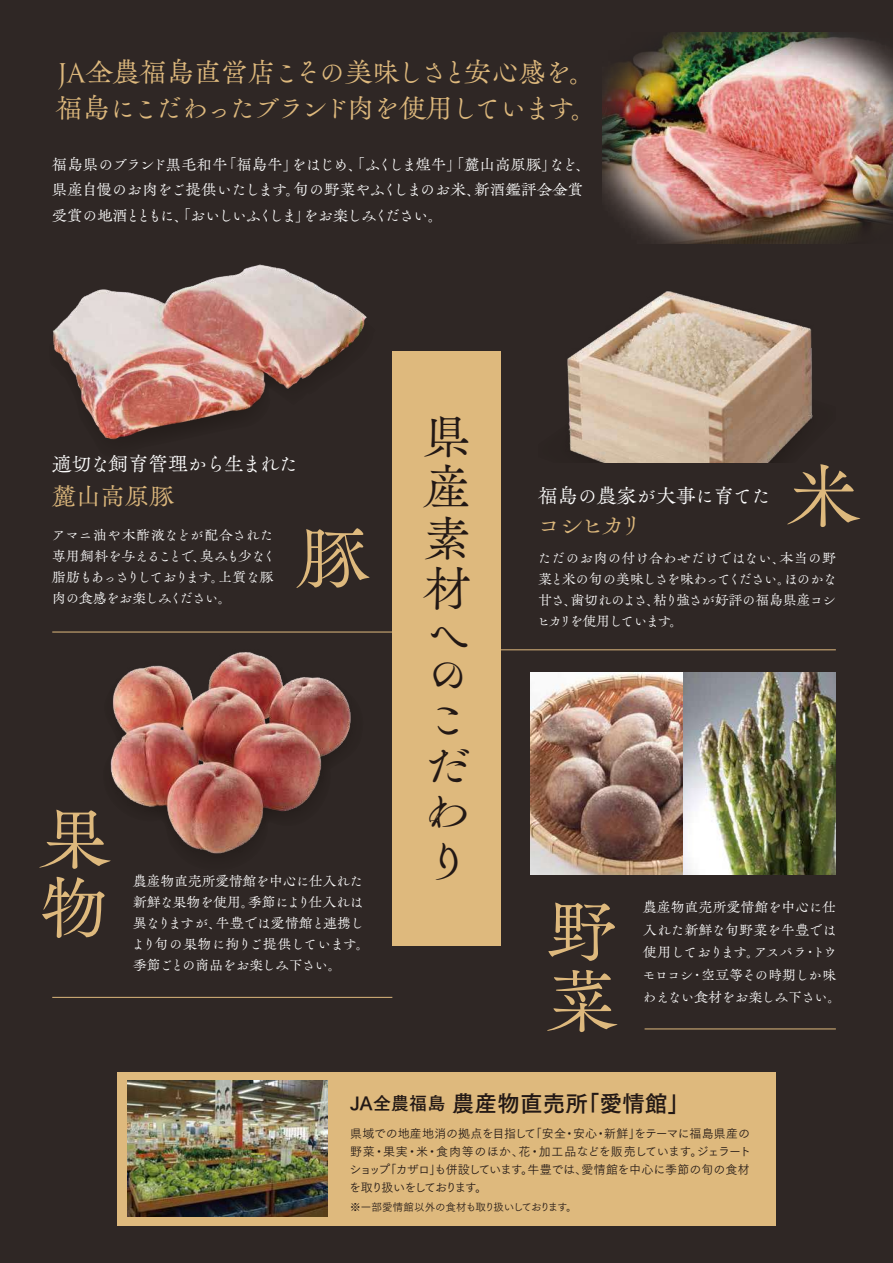
<style>
.page{position:relative;width:893px;height:1263px;background:#2f2725}
.page>*{position:absolute;margin:0;border:0;box-sizing:border-box;transform-origin:0 0}
.t1{font:70.5px "Tsuku B Vintage Min L Pro R";color:#deb97d}
.t2{font:69px/70.1px "Tsuku A Vintage Min L Pro R";color:#deb97d}
.t3{font:47.4px/50.7px "Tsuku B Vintage Min L Pro R";color:#221815}
.t4{font:26.7px/36px "Tsuku A Vintage Min L Pro R";letter-spacing:-.06em;color:#deb97d}
.t5{font:24px "Tsuku A Vintage Min L Pro R";letter-spacing:-.035em;color:#deb97d}
.t6{font:22.5px "Tsuku Go Pro B";letter-spacing:.005em;color:#221815}
.t7{font:19.5px "Tsuku A Vintage Min L Pro R";letter-spacing:-.03em;color:#fff}
.t8{font:19.5px "Tsuku A Vintage Min L Pro R";letter-spacing:-.005em;color:#fff}
.t9{font:15px/25.5px "Tsuku A Vintage Min L Pro R";letter-spacing:-.025em;color:#fff}
.t10{font:13.5px/21px "Tsuku A Vintage Min L Pro R";letter-spacing:-.01em;color:#fff}
.t11{font:12px/18px "Tsuku Go Pro R";letter-spacing:-.06em;color:#221815;text-align:justify}
.t12{font:10.5px "Tsuku Go Pro R";letter-spacing:-.05em;color:#221815}
.s1{font-size:18px}
</style>
<div class="page">
<img style="left:530px;top:673px;width:306px;height:201px">
<img style="left:110px;top:652px;width:241px;height:202px">
<img style="left:602px;top:32px;width:291px;height:212px">
<img style="left:567px;top:291px;width:246px;height:171px">
<img style="left:53px;top:264px;width:314px;height:176px">
<div style="left:392px;top:351px;width:109px;height:594px;background:#deb97d"></div>
<hr style="left:486px;top:649px;width:350px;height:1px;background:#deb97d">
<hr style="left:645px;top:1028px;width:191px;height:1px;background:#deb97d">
<hr style="left:52px;top:632px;width:340px;height:1px;background:#deb97d">
<hr style="left:52px;top:997px;width:340px;height:1px;background:#deb97d">
<div style="left:117px;top:1072px;width:659px;height:153px;background:#deb97d"></div>
<img style="left:128px;top:1081px;width:200px;height:136px">
<h3 class="t4" style="left:56px;top:55px;width:543px">JA全農福島直営店こその美味しさと安心感を。福島にこだわったブランド肉を使用しています。</h3>
<p class="t9" style="left:52px;top:152px;width:540px">福島県のブランド黒毛和牛「福島牛」をはじめ、「ふくしま煌牛」「麓山高原豚」など、県産自慢のお肉をご提供いたします。旬の野菜やふくしまのお米、新酒鑑評会金賞受賞の地酒とともに、「おいしいふくしま」をお楽しみください。</p>
<h3 class="t7" style="left:52px;top:453px;width:247px">適切な飼育管理から生まれた</h3>
<h3 class="t5" style="left:52px;top:483px;width:123px">麓山高原豚</h3>
<p class="t10" style="left:52px;top:524px;width:225px">アマニ油や木酢液などが配合された専用飼料を与えることで、臭みも少なく脂肪もあっさりしております。上質な豚肉の食感をお楽しみください。</p>
<h1 class="t1" style="left:298px;top:507px;width:75px">豚</h1>
<h2 class="t2" style="left:41px;top:805px;width:73px">果物</h2>
<p class="t10" style="left:133px;top:871px;width:232px;text-align:justify">農産物直売所愛情館を中心に仕入れた新鮮な果物を使用。季節により仕入れは異なりますが、牛豊では愛情館と連携し</p>
<p class="t10" style="left:132px;top:934px;width:239px">より旬の果物に拘りご提供しています。季節ごとの商品をお楽しみ下さい。</p>
<h3 class="t3" style="left:424px;top:413px;width:48px;text-align:justify">県産素材</h3>
<h3 class="t3" style="left:424px;top:614px;width:45px;line-height:40.8px">への</h3>
<h3 class="t3" style="left:424px;top:696px;width:46px;line-height:47.4px">こだわり</h3>
<h3 class="t8" style="left:538px;top:485px;width:234px">福島の農家が大事に育てた</h3>
<h3 class="t5" style="left:537px;top:512px;width:108px">コシヒカリ</h3>
<h1 class="t1" style="left:788px;top:445px;width:74px">米</h1>
<p class="t10" style="left:537px;top:548px;width:301px;text-align:justify">ただのお肉の付け合わせだけではない、本当の野菜と米の旬の美味しさを味わってください。ほのかな甘さ、歯切れのよさ、粘り強さが好評の福島県産コシヒカリを使用しています。</p>
<h2 class="t2" style="left:548px;top:898px;width:72px">野菜</h2>
<p class="t10" style="left:643px;top:896px;width:200px;line-height:22.5px">農産物直売所愛情館を中心に仕入れた新鮮な旬野菜を牛豊では使用しております。アスパラ・トウモロコシ・空豆等その時期しか味わえない食材をお楽しみ下さい。</p>
<h3 class="t6" style="left:350px;top:1084px;width:342px"><span class="s1">JA全農福島</span> 農産物直売所「愛情館」</h3>
<p class="t11" style="left:349px;top:1123px;width:403px">県域での地産地消の拠点を目指して「安全・安心・新鮮」をテーマに福島県産の野菜・果実・米・食肉等のほか、花・加工品などを販売しています。ジェラートショップ「カザロ」も併設しています。牛豊では、愛情館を中心に季節の旬の食材を取り扱いをしております。</p>
<p class="t12" style="left:350px;top:1199px;width:228px">※一部愛情館以外の食材も取り扱いしております。</p>
</div>
